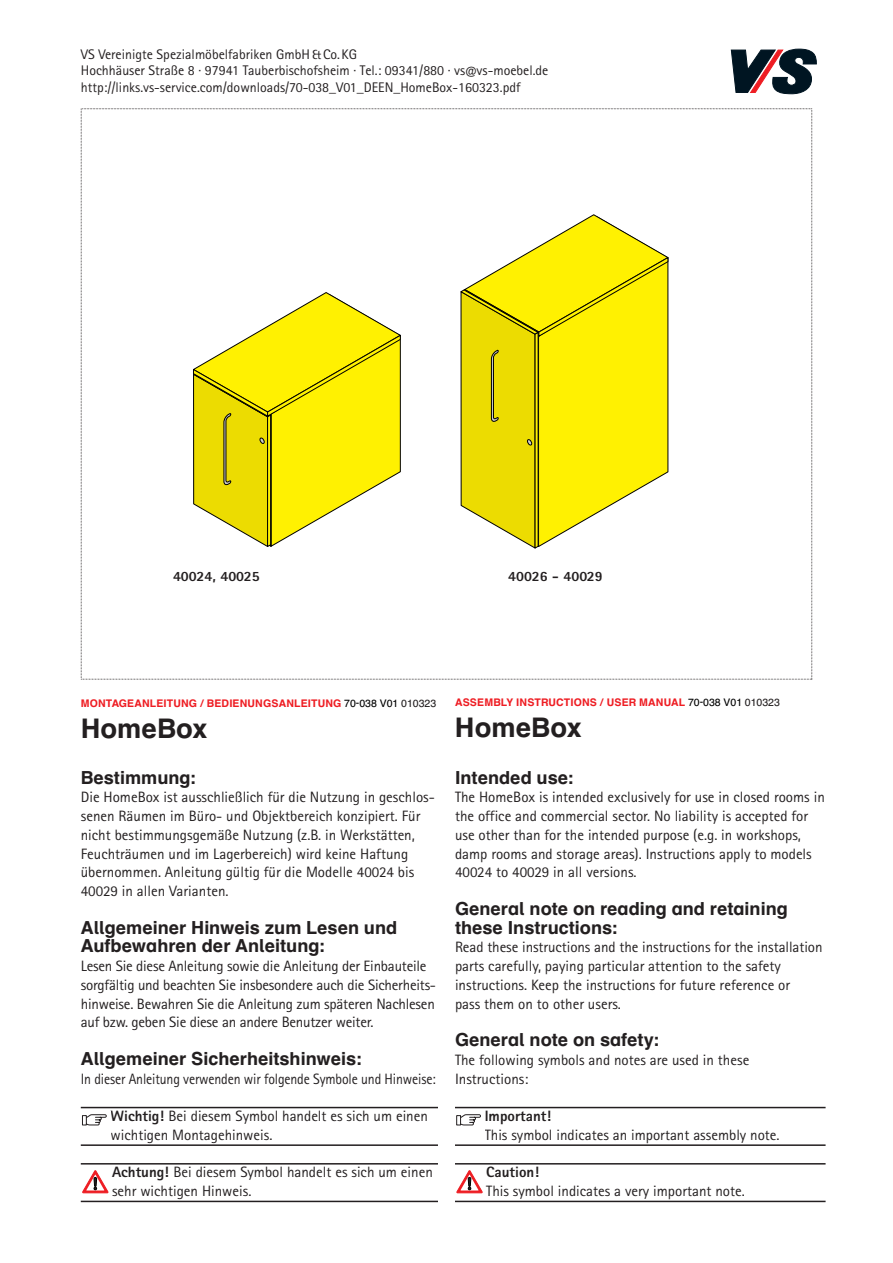
<style>
.page{position:relative;width:893px;height:1263px;background:#fff}
.page>*{position:absolute;margin:0;border:0;box-sizing:border-box;transform-origin:0 0}
.t1{font:700 27px "Schulbuch Nord Pro";color:#231f20}
.t2{font:700 18px "Schulbuch Nord Pro";color:#231f20}
.t3{font:15px/18.8px "Rotis Sans Serif Pro";color:#231f20}
.t4{font:15px "Rotis Sans Serif Pro";color:#231f20;scale:.92 1}
.t5{font:800 14.25px "Rotis Sans Serif Pro";color:#231f20}
.t6{font:13.95px "Rotis Sans Serif Pro";color:#231f20}
.t7{font:700 10.5px "Schulbuch Nord Pro";letter-spacing:.01em;color:#ee1d23}
.s1{font-family:"Schulbuch Nord OT";font-weight:400;color:#000}
.s2{font-family:"Schulbuch Nord OT";font-weight:400;color:#231f20}
.s3{font-weight:800}
</style>
<div class="page">
<svg style="left:731px;top:49px;width:85px;height:45px"></svg>
<hr style="left:81px;top:1107px;width:357px;height:1px;background:#231f20">
<hr style="left:81px;top:1144px;width:357px;height:2px;background:#231f20">
<hr style="left:81px;top:1163px;width:357px;height:1px;background:#231f20">
<hr style="left:81px;top:1201px;width:357px;height:1px;background:#231f20">
<svg style="left:85px;top:1114px;width:22px;height:12px"></svg>
<div style="left:82px;top:1115px;width:5px;height:10px;border:1px solid #231f20"></div>
<svg style="left:82px;top:1170px;width:27px;height:24px"></svg>
<hr style="left:455px;top:1107px;width:371px;height:1px;background:#231f20">
<hr style="left:455px;top:1144px;width:371px;height:2px;background:#231f20">
<hr style="left:455px;top:1163px;width:371px;height:1px;background:#231f20">
<hr style="left:455px;top:1201px;width:371px;height:1px;background:#231f20">
<svg style="left:459px;top:1114px;width:22px;height:12px"></svg>
<div style="left:456px;top:1115px;width:5px;height:10px;border:1px solid #231f20"></div>
<svg style="left:456px;top:1170px;width:27px;height:24px"></svg>
<svg style="left:81px;top:108px;width:731px;height:572px"></svg>
<p class="t6" style="left:81px;top:49px;width:278px">VS Vereinigte Spezialmöbelfabriken GmbH&amp;Co.KG</p>
<p class="t6" style="left:81px;top:66px;width:469px">Hochhäuser Straße 8 · 97941 Tauberbischofsheim · Tel.: 09341/880 · vs@vs-moebel.de</p>
<p class="t6" style="left:81px;top:82px;width:441px">http://links.vs-service.com/downloads/70-038_V01_DEEN_HomeBox-160323.pdf</p>
<p class="t5" style="left:173px;top:571px;width:88px">40024, 40025</p>
<p class="t5" style="left:508px;top:571px;width:96px">40026 - 40029</p>
<p class="t7" style="left:81px;top:699px;width:357px">MONTAGEANLEITUNG / BEDIENUNGSANLEITUNG <span class="s1">70-038 V01</span> <span class="s2">010323</span></p>
<p class="t1" style="left:81px;top:717px;width:128px">HomeBox</p>
<p class="t2" style="left:81px;top:770px;width:117px">Bestimmung:</p>
<p class="t3" style="left:81px;top:789px;width:356px">Die HomeBox ist ausschließlich für die Nutzung in geschlos&shy;senen Räumen im Büro- und Objektbereich konzipiert. Für nicht bestimmungsgemäße Nutzung (z.B. in Werkstätten, Feuchträumen und im Lagerbereich) wird keine Haftung übernommen. Anleitung gültig für die Modelle 40024 bis 40029 in allen Varianten.</p>
<p class="t2" style="left:81px;top:920px;width:318px">Allgemeiner Hinweis zum Lesen und</p>
<p class="t2" style="left:81px;top:939px;width:246px">Aufbewahren der Anleitung:</p>
<p class="t3" style="left:81px;top:958px;width:357px">Lesen Sie diese Anleitung sowie die Anleitung der Einbauteile sorgfältig und beachten Sie insbesondere auch die Sicherheits&shy;hinweise. Bewahren Sie die Anleitung zum späteren Nachlesen auf bzw. geben Sie diese an andere Benutzer weiter.</p>
<p class="t2" style="left:81px;top:1051px;width:283px">Allgemeiner Sicherheitshinweis:</p>
<p class="t4" style="left:81px;top:1073px;width:387px">In dieser Anleitung verwenden wir folgende Symbole und Hinweise:</p>
<p class="t3" style="left:111px;top:1108px;width:319px"><span class="s3">Wichtig!</span> Bei diesem Symbol handelt es sich um einen wichtigen Montagehinweis.</p>
<p class="t3" style="left:112px;top:1164px;width:322px"><span class="s3">Achtung!</span> Bei diesem Symbol handelt es sich um einen sehr wichtigen Hinweis.</p>
<p class="t7" style="left:455px;top:698px;width:326px">ASSEMBLY INSTRUCTIONS / USER MANUAL <span class="s1">70-038 V01</span> <span class="s2">010323</span></p>
<p class="t1" style="left:455px;top:716px;width:128px">HomeBox</p>
<p class="t2" style="left:455px;top:770px;width:120px">Intended use:</p>
<p class="t3" style="left:455px;top:789px;width:371px">The HomeBox is intended exclusively for use in closed rooms in the office and commercial sector. No liability is accepted for use other than for the intended purpose (e.g. in workshops, damp rooms and storage areas). Instructions apply to models 40024 to 40029 in all versions.</p>
<p class="t2" style="left:455px;top:901px;width:334px">General note on reading and retaining</p>
<p class="t2" style="left:455px;top:920px;width:164px">these Instructions:</p>
<p class="t3" style="left:455px;top:939px;width:369px">Read these instructions and the instructions for the installation parts carefully, paying particular attention to the safety instructions. Keep the instructions for future reference or<br>pass them on to other users.</p>
<p class="t2" style="left:455px;top:1032px;width:206px">General note on safety:</p>
<p class="t3" style="left:455px;top:1052px;width:296px">The following symbols and notes are used in these</p>
<p class="t3" style="left:455px;top:1070px;width:75px">Instructions:</p>
<p class="t3" style="left:485px;top:1108px;width:296px"><span class="s3">Important!<br></span>This symbol indicates an important assembly note.</p>
<p class="t3" style="left:486px;top:1164px;width:260px"><span class="s3">Caution!<br></span>This symbol indicates a very important note.</p>
</div>
